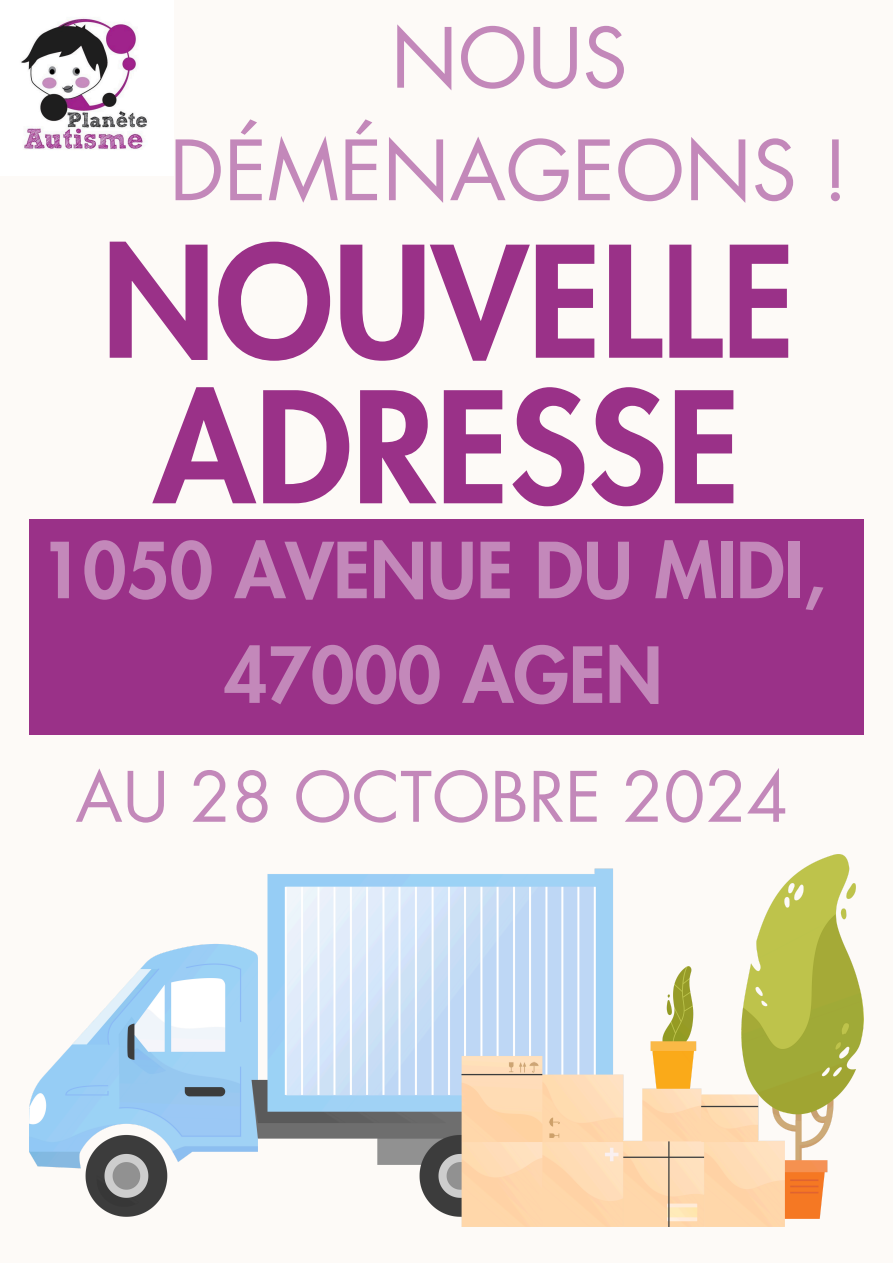
<style>
.page{position:relative;width:893px;height:1263px;background:#fdfaf7}
.page>*{position:absolute;margin:0;border:0;box-sizing:border-box;transform-origin:0 0}
.t1{font:800 150px "Futura LT Pro";color:#9a3188}
.t2{font:80.62px/112.5px "Futura LT Pro";color:#c388ba;text-align:center}
.t3{font:800 75px/104.6px "Futura LT Pro";color:#c388ba;text-align:center}
.t4{font:67.5px "Futura LT Pro";color:#c388ba}
</style>
<div class="page">
<img style="left:30px;top:855px;width:833px;height:372px">
<img style="left:21px;top:18px;width:126px;height:132px">
<div style="left:30px;top:519px;width:834px;height:216px;background:#9a3188"></div>
<h1 class="t2" style="left:169px;top:5px;width:681px">NOUS<br>DÉMÉNAGEONS !</h1>
<h1 class="t1" style="left:102px;top:234px;width:694px">NOUVELLE</h1>
<h2 class="t1" style="left:154px;top:379px;width:588px">ADRESSE</h2>
<p class="t3" style="left:40px;top:521px;width:787px">1050 AVENUE DU MIDI,<br>47000 AGEN</p>
<p class="t4" style="left:75px;top:766px;width:714px">AU 28 OCTOBRE 2024</p>
</div>
